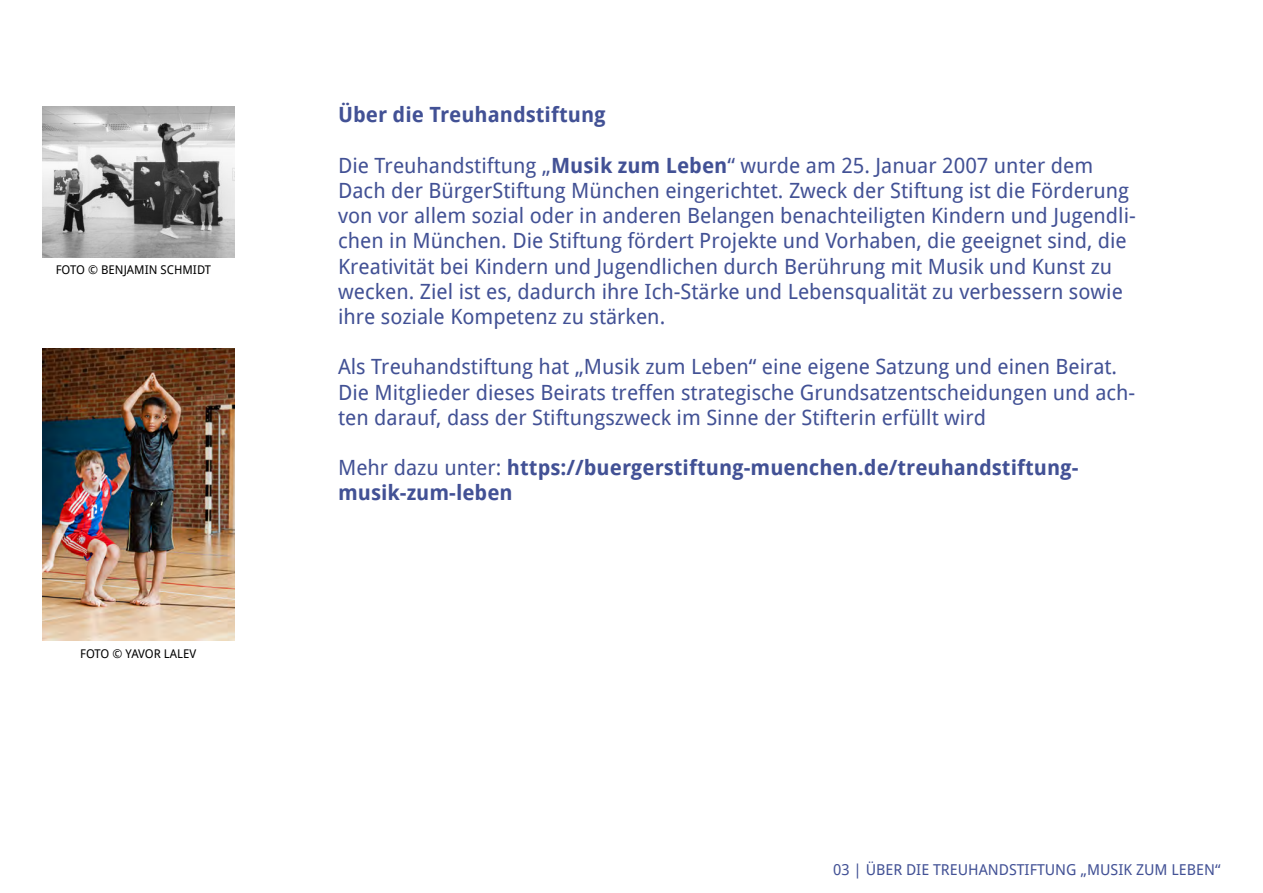
<style>
.page{position:relative;width:1263px;height:893px;background:#fff}
.page>*{position:absolute;margin:0;border:0;box-sizing:border-box;transform-origin:0 0}
.t1{font:21px/25.2px "Droid Sans";color:#425195}
.t2{font:700 21px/25.2px "Droid Sans";color:#425195}
.t3{font:15px "Droid Sans";color:#425195}
.t4{font:12px "Droid Sans";color:#000}
.s1{font-weight:700}
.s2{font-weight:400}
</style>
<div class="page">
<img style="left:43px;top:106px;width:192px;height:151px">
<img style="left:43px;top:349px;width:192px;height:292px">
<p class="t4" style="left:56px;top:263px;width:157px">FOTO © BENJAMIN SCHMIDT</p>
<p class="t4" style="left:80px;top:647px;width:118px">FOTO © YAVOR LALEV</p>
<p class="t2" style="left:338px;top:103px;width:269px">Über die Treuhandstiftung</p>
<p class="t1" style="left:338px;top:153px;width:799px">Die Treuhandstiftung „<span class="s1">Musik zum Leben</span>“ wurde am 25. Januar 2007 unter dem Dach der BürgerStiftung München eingerichtet. Zweck der Stiftung ist die Förderung von vor allem sozial oder in anderen Belangen benachteiligten Kindern und Jugendli&shy;chen in München. Die Stiftung fördert Projekte und Vorhaben, die geeignet sind, die Kreativität bei Kindern und Jugendlichen durch Berührung mit Musik und Kunst zu wecken. Ziel ist es, dadurch ihre Ich-Stärke und Lebensqualität zu verbessern sowie ihre soziale Kompetenz zu stärken.</p>
<p class="t1" style="left:338px;top:355px;width:799px">Als Treuhandstiftung hat „Musik zum Leben“ eine eigene Satzung und einen Beirat.<br>Die Mitglieder dieses Beirats treffen strategische Grundsatzentscheidungen und ach&shy;ten darauf, dass der Stiftungszweck im Sinne der Stifterin erfüllt wird</p>
<p class="t2" style="left:338px;top:455px;width:742px"><span class="s2">Mehr dazu unter:</span> https://buergerstiftung-muenchen.de/treuhandstiftung&shy;musik-zum-leben</p>
<p class="t3" style="left:833px;top:861px;width:389px">03 | ÜBER DIE TREUHANDSTIFTUNG „MUSIK ZUM LEBEN“</p>
</div>
